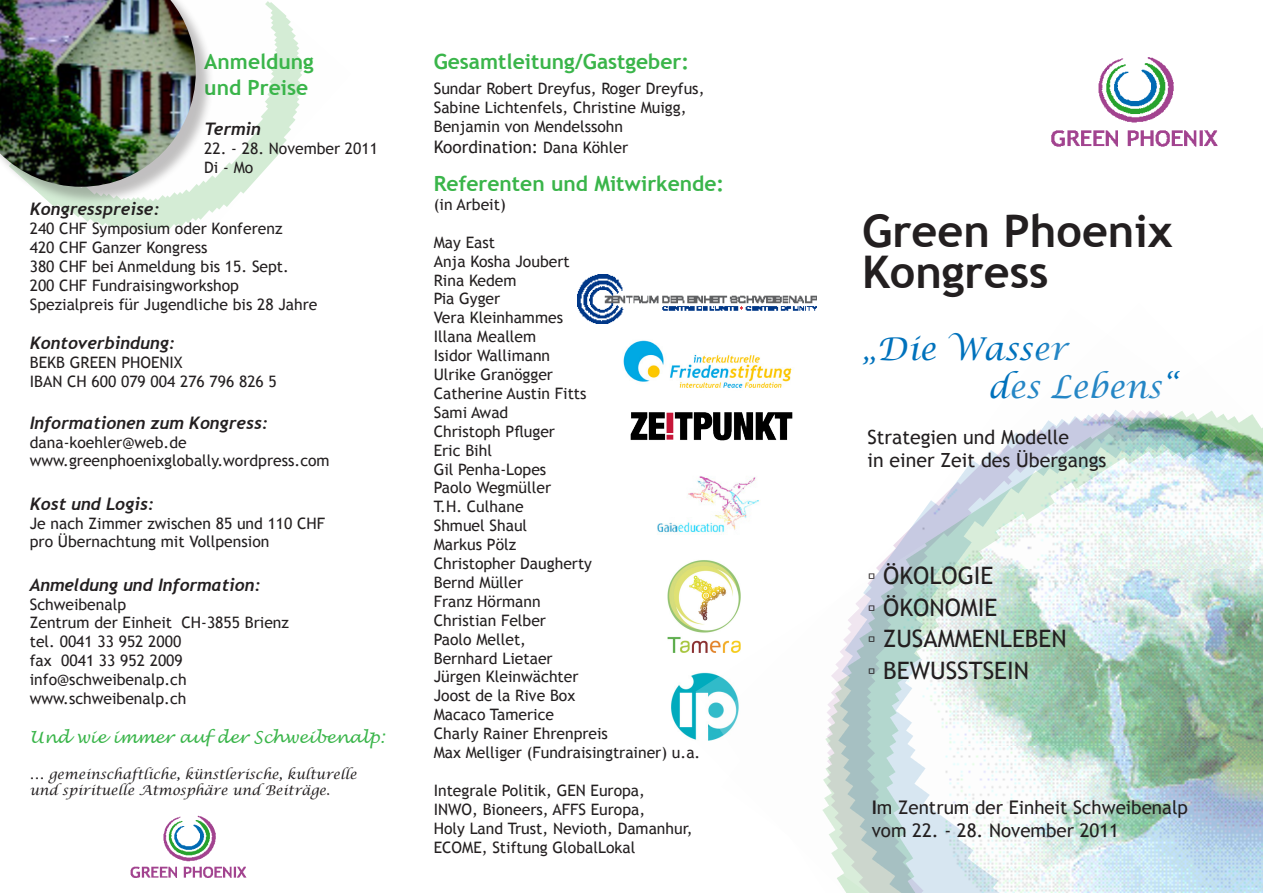
<style>
.page{position:relative;width:1263px;height:893px;background:#fff}
.page>*{position:absolute;margin:0;border:0;box-sizing:border-box;transform-origin:0 0}
.t1{font:700 45px/40.5px "Trebuchet MS";color:#231f20}
.t2{font:italic 31.5px "Lucida Calligraphy";color:#0072bc}
.t3{font:24px "Trebuchet MS";color:#231f20}
.t4{font:700 21px/25.2px "Trebuchet MS";color:#3ab54a}
.t5{font:19.5px/23.4px "Trebuchet MS";color:#231f20}
.t6{font:18.75px/22.5px "Trebuchet MS";color:#231f20}
.t7{font:italic 700 17.25px "Trebuchet";color:#231f20}
.t8{font:17.25px "Trebuchet MS";color:#231f20}
.t9{font:italic 16.5px "Lucida Handwriting";color:#3ab54a}
.t10{font:15.75px/18.9px "Trebuchet MS";color:#231f20}
.t11{font:italic 13.5px "Lucida Calligraphy";color:#231f20}
.s1{font-family:"Trebuchet MS";font-style:normal}
.s2{font-size:15.75px}
.s3{font-weight:700}
</style>
<div class="page">
<img style="left:52px;top:1px;width:251px;height:230px">
<img style="left:1051px;top:57px;width:167px;height:90px">
<img style="left:671px;top:674px;width:23px;height:65px">
<img style="left:668px;top:561px;width:26px;height:91px">
<div style="left:0;top:0;width:214px;height:205px;background:#231f20;opacity:.28"></div>
<img style="left:0;top:0;width:196px;height:187px">
<img style="left:657px;top:492px;width:37px;height:41px">
<img style="left:695px;top:412px;width:27px;height:329px">
<img style="left:722px;top:308px;width:541px;height:585px">
<img style="left:623px;top:337px;width:172px;height:54px">
<img style="left:631px;top:413px;width:162px;height:29px">
<img style="left:130px;top:815px;width:117px;height:63px">
<img style="left:578px;top:275px;width:238px;height:49px">
<p class="t4" style="left:204px;top:49px;width:111px">Anmeldung und Preise</p>
<p class="t7" style="left:204px;top:119px;width:58px">Termin</p>
<p class="t10" style="left:204px;top:139px;width:175px">22. - 28. November 2011</p>
<p class="t10" style="left:204px;top:158px;width:51px">Di - Mo</p>
<p class="t7" style="left:30px;top:199px;width:132px">Kongresspreise:</p>
<p class="t10" style="left:30px;top:219px;width:254px">240 CHF Symposium oder Konferenz</p>
<p class="t10" style="left:30px;top:238px;width:179px">420 CHF Ganzer Kongress</p>
<p class="t10" style="left:30px;top:257px;width:261px">380 CHF bei Anmeldung bis 15. Sept.</p>
<p class="t10" style="left:30px;top:276px;width:211px">200 CHF Fundraisingworkshop</p>
<p class="t10" style="left:30px;top:295px;width:289px">Spezialpreis für Jugendliche bis 28 Jahre</p>
<p class="t7" style="left:30px;top:333px;width:147px">Kontoverbindung:</p>
<p class="t10" style="left:30px;top:353px;width:154px">BEKB GREEN PHOENIX</p>
<p class="t10" style="left:30px;top:372px;width:249px">IBAN CH 600 079 004 276 796 826 5</p>
<p class="t7" style="left:30px;top:412px;width:240px">Informationen zum Kongress:</p>
<p class="t10" style="left:30px;top:433px;width:158px">dana-koehler@web.de</p>
<p class="t10" style="left:30px;top:452px;width:301px">www.greenphoenixglobally.wordpress.com</p>
<p class="t7" style="left:30px;top:493px;width:126px">Kost und Logis:</p>
<p class="t10" style="left:30px;top:514px;width:297px">Je nach Zimmer zwischen 85 und 110 CHF</p>
<p class="t10" style="left:30px;top:533px;width:241px">pro Übernachtung mit Vollpension</p>
<p class="t7" style="left:30px;top:574px;width:233px">Anmeldung und Information:</p>
<p class="t10" style="left:30px;top:595px;width:98px">Schweibenalp</p>
<p class="t10" style="left:30px;top:614px;width:261px">Zentrum der Einheit CH-3855 Brienz</p>
<p class="t10" style="left:30px;top:632px;width:153px">tel. 0041 33 952 2000</p>
<p class="t10" style="left:30px;top:651px;width:154px">fax 0041 33 952 2009</p>
<p class="t10" style="left:30px;top:670px;width:158px">info@schweibenalp.ch</p>
<p class="t10" style="left:30px;top:689px;width:158px">www.schweibenalp.ch</p>
<p class="t9" style="left:30px;top:727px;width:356px">Und wie immer auf der Schweibenalp:</p>
<p class="t11" style="left:30px;top:766px;width:328px"><span class="s1">...</span> gemeinschaftliche, künstlerische, kulturelle</p>
<p class="t11" style="left:30px;top:782px;width:302px">und spirituelle Atmosphäre und Beiträge.</p>
<p class="t4" style="left:434px;top:49px;width:257px">Gesamtleitung/Gastgeber:</p>
<p class="t10" style="left:434px;top:80px;width:272px">Sundar Robert Dreyfus, Roger Dreyfus,</p>
<p class="t10" style="left:434px;top:98px;width:254px">Sabine Lichtenfels, Christine Muigg,</p>
<p class="t10" style="left:434px;top:117px;width:191px">Benjamin von Mendelssohn</p>
<p class="t8" style="left:434px;top:137px;width:196px">Koordination: <span class="s2">Dana Köhler</span></p>
<p class="t4" style="left:434px;top:171px;width:292px">Referenten und Mitwirkende:</p>
<p class="t10" style="left:434px;top:195px;width:74px">(in Arbeit)</p>
<p class="t10" style="left:434px;top:233px;width:63px">May East</p>
<p class="t10" style="left:434px;top:252px;width:138px">Anja Kosha Joubert<br>Rina Kedem</p>
<p class="t10" style="left:434px;top:290px;width:131px">Pia Gyger<br>Vera Kleinhammes</p>
<p class="t10" style="left:434px;top:327px;width:118px">Illana Meallem<br>Isidor Wallimann</p>
<p class="t10" style="left:434px;top:365px;width:154px">Ulrike Granögger<br>Catherine Austin Fitts</p>
<p class="t10" style="left:434px;top:403px;width:123px">Sami Awad<br>Christoph Pfluger</p>
<p class="t10" style="left:434px;top:441px;width:114px">Eric Bihl<br>Gil Penha-Lopes</p>
<p class="t10" style="left:434px;top:479px;width:119px">Paolo Wegmüller<br>T.H. Culhane</p>
<p class="t10" style="left:434px;top:516px;width:95px">Shmuel Shaul<br>Markus Pölz</p>
<p class="t10" style="left:434px;top:554px;width:160px">Christopher Daugherty<br>Bernd Müller</p>
<p class="t10" style="left:434px;top:592px;width:114px">Franz Hörmann<br>Christian Felber</p>
<p class="t10" style="left:434px;top:630px;width:94px">Paolo Mellet,</p>
<p class="t10" style="left:434px;top:649px;width:120px">Bernhard Lietaer</p>
<p class="t10" style="left:434px;top:668px;width:146px">Jürgen Kleinwächter<br>Joost de la Rive Box</p>
<p class="t10" style="left:434px;top:705px;width:268px">Macaco Tamerice<br>Charly Rainer Ehrenpreis<br>Max Melliger (Fundraisingtrainer) u.a.</p>
<p class="t10" style="left:434px;top:781px;width:213px">Integrale Politik, GEN Europa,</p>
<p class="t10" style="left:434px;top:800px;width:213px">INWO, Bioneers, AFFS Europa,</p>
<p class="t10" style="left:434px;top:819px;width:260px">Holy Land Trust, Nevioth, Damanhur,</p>
<p class="t10" style="left:434px;top:838px;width:203px">ECOME, Stiftung GlobalLokal</p>
<p class="t1" style="left:862px;top:211px;width:312px">Green Phoenix<br>Kongress</p>
<p class="t2" style="left:862px;top:330px;width:207px">„Die Wasser</p>
<p class="t2" style="left:988px;top:368px;width:190px">des Lebens“</p>
<p class="t5" style="left:867px;top:425px;width:240px">Strategien und Modelle<br>in einer Zeit des Übergangs</p>
<p class="t3" style="left:867px;top:561px;width:127px">▫ ÖKOLOGIE</p>
<p class="t3" style="left:867px;top:593px;width:131px">▫ ÖKONOMIE</p>
<p class="t3" style="left:867px;top:624px;width:201px">▫ ZUSAMMENLEBEN</p>
<p class="t3" style="left:867px;top:656px;width:163px">▫ BEWUSSTSEIN</p>
<p class="t6" style="left:872px;top:797px;width:318px"><span class="s3">I</span>m Zentrum der Einheit Schweibenalp vom 22. - 28. November 2011</p>
</div>
